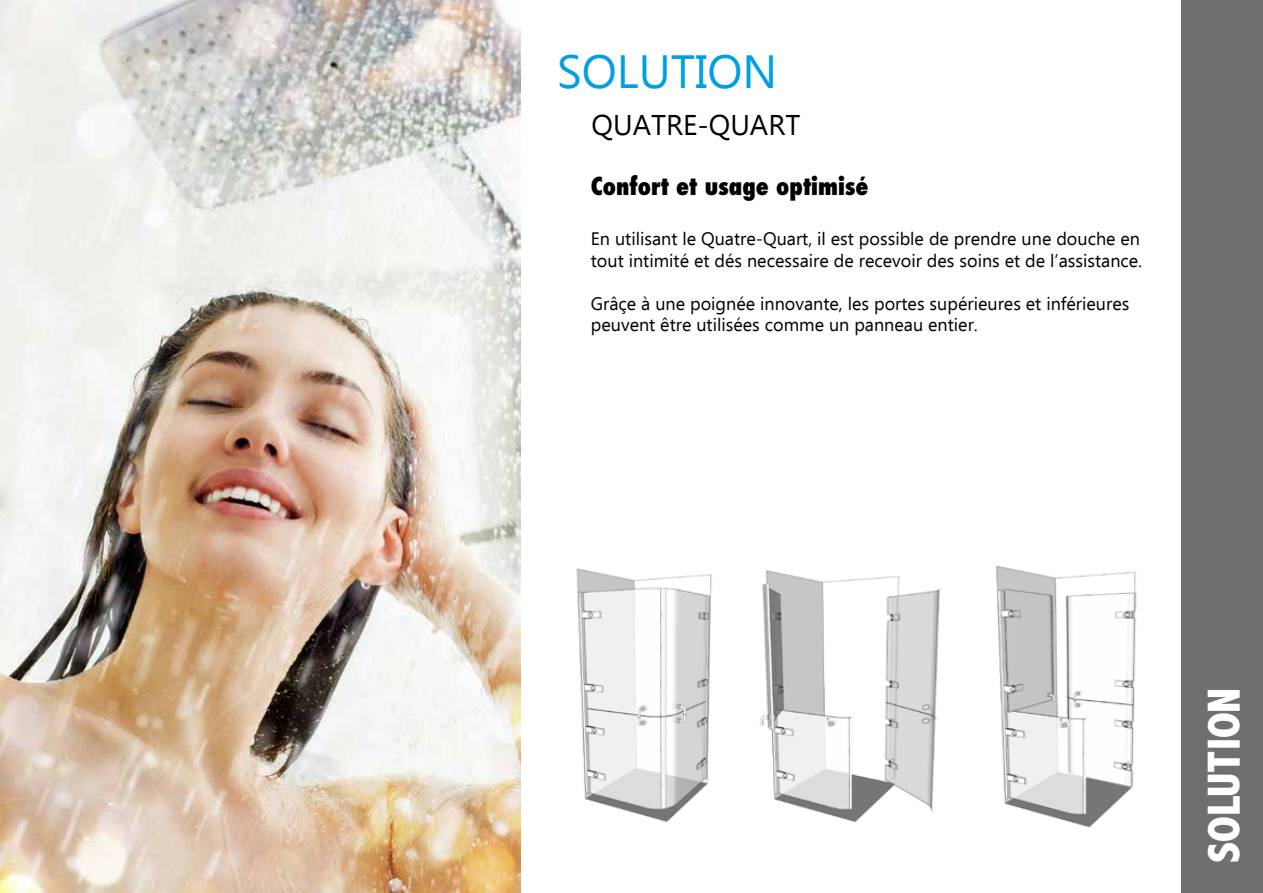
<style>
.page{position:relative;width:1263px;height:893px;background:#fff}
.page>*{position:absolute;margin:0;border:0;box-sizing:border-box;transform-origin:0 0}
.t1{font:46.5px "Ebrima";color:#009fe3}
.t2{font:800 condensed 46.5px "Abadi";color:#fff}
.t3{font:28.5px "Ebrima";color:#000}
.t4{font:800 condensed 24px "Futura";color:#000}
.t5{font:18px/21.6px "Ebrima";color:#000}
</style>
<div class="page">
<div style="left:1181px;top:0;width:82px;height:893px;background:#706f6f"></div>
<img style="left:996px;top:565px;width:141px;height:263px">
<img style="left:760px;top:570px;width:181px;height:253px">
<img style="left:576px;top:568px;width:136px;height:254px">
<img style="left:0;top:0;width:521px;height:893px">
<h1 class="t1" style="left:557px;top:38px;width:222px">SOLUTION</h1>
<h2 class="t3" style="left:592px;top:105px;width:210px">QUATRE-QUART</h2>
<h3 class="t4" style="left:591px;top:169px;width:279px">Confort et usage optimisé</h3>
<p class="t5" style="left:591px;top:229px;width:553px">En utilisant le Quatre-Quart, il est possible de prendre une douche en tout intimité et dés necessaire de recevoir des soins et de l’assistance.</p>
<p class="t5" style="left:591px;top:294px;width:540px">Grâçe à une poignée innovante, les portes supérieures et inférieures peuvent être utilisées comme un panneau entier.</p>
<h1 class="t2" style="left:1197px;top:863px;width:177px;rotate:-90deg">SOLUTION</h1>
</div>
